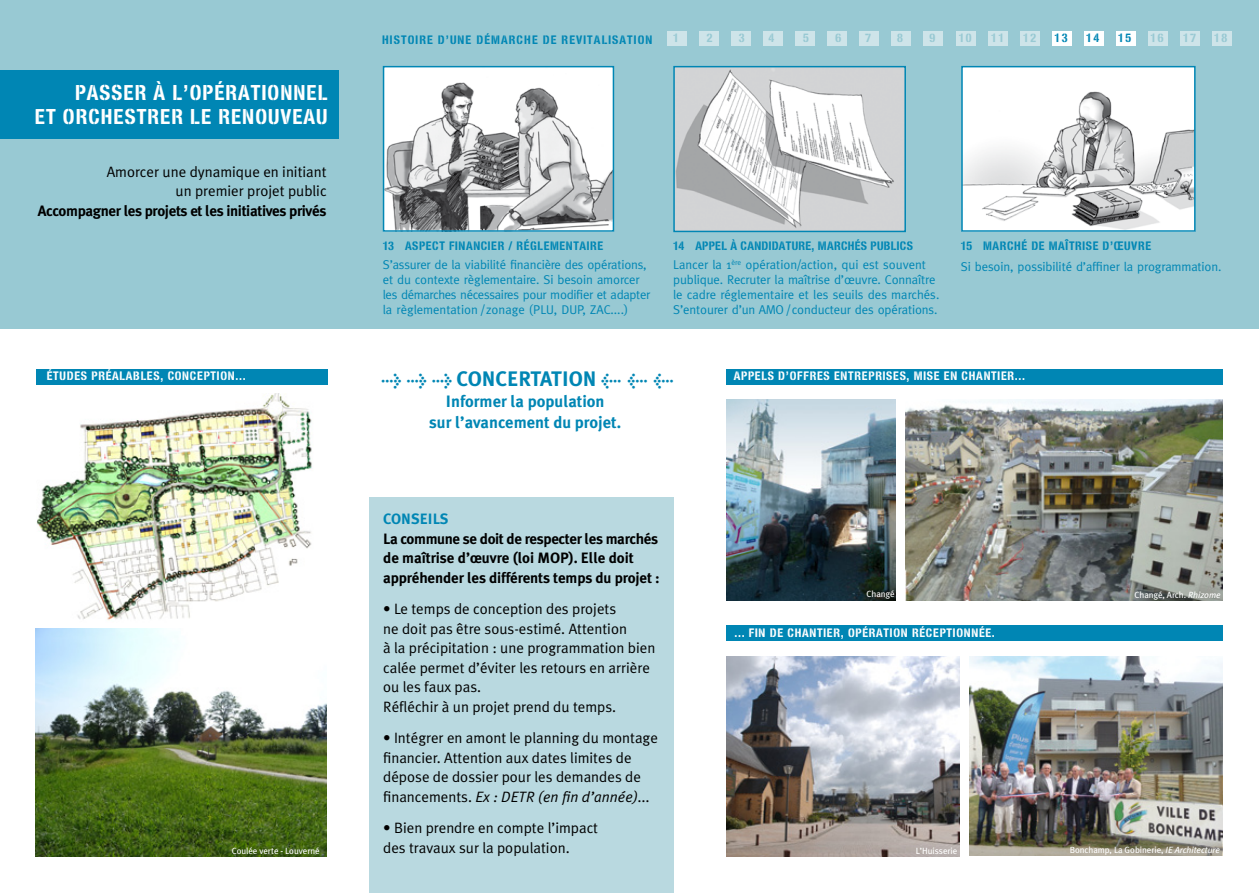
<style>
.page{position:relative;width:1259px;height:893px;background:#fff}
.page>*{position:absolute;margin:0;border:0;box-sizing:border-box;transform-origin:0 0}
.t1{font:700 21px/24px "VSV By Pass Stencil";letter-spacing:.05em;color:#fff;text-align:right}
.t2{font:700 21px "Meta Plus";color:#0086b4}
.t3{font:700 16.5px/21px "Meta Plus";color:#0086b4;text-align:center}
.t4{font:15px/19.5px "Meta Plus Normal";color:#000}
.t5{font:700 15px/19.5px "Meta Plus";letter-spacing:-.025em;color:#000}
.t6{font:700 15px "Meta Plus";color:#0086b4}
.t7{font:12.75px/15px "Meta";letter-spacing:-.01em;color:#0086b4}
.t8{font:700 12px "VSV By Pass Stencil";letter-spacing:.06em;color:#fff}
.t9{font:700 12px "VSV By Pass Stencil";letter-spacing:.05em;color:#0086b4}
.t10{font:700 12px "VSV By Pass Stencil";letter-spacing:.025em;color:#0086b4}
.t11{font:700 12px "VSV By Pass Stencil";letter-spacing:.2em;color:#98c9d3}
.t12{font:9px "Meta Plus";letter-spacing:-.005em;color:#fff}
.s1{font-size:16.5px}
.s2{font-style:italic}
</style>
<div class="page">
<div style="left:0;top:0;width:1259px;height:328px;background:#98c9d3"></div>
<div style="left:0;top:70px;width:338px;height:69px;background:#0086b4"></div>
<img style="left:969px;top:657px;width:253px;height:199px">
<div style="left:1084px;top:32px;width:20px;height:14px;background:#fff"></div>
<div style="left:1116px;top:32px;width:20px;height:14px;background:#fff"></div>
<div style="left:1052px;top:32px;width:20px;height:14px;background:#fff"></div>
<div style="left:666px;top:32px;width:20px;height:14px;background:#cee4e9"></div>
<div style="left:891px;top:32px;width:20px;height:14px;background:#cee4e9"></div>
<div style="left:731px;top:32px;width:20px;height:14px;background:#cee4e9"></div>
<div style="left:827px;top:32px;width:20px;height:14px;background:#cee4e9"></div>
<div style="left:1020px;top:32px;width:20px;height:14px;background:#cee4e9"></div>
<div style="left:955px;top:32px;width:20px;height:14px;background:#cee4e9"></div>
<div style="left:1148px;top:32px;width:20px;height:14px;background:#cee4e9"></div>
<div style="left:1180px;top:32px;width:20px;height:14px;background:#cee4e9"></div>
<div style="left:699px;top:32px;width:19px;height:14px;background:#cee4e9"></div>
<div style="left:795px;top:32px;width:20px;height:14px;background:#cee4e9"></div>
<div style="left:987px;top:32px;width:20px;height:14px;background:#cee4e9"></div>
<div style="left:923px;top:32px;width:20px;height:14px;background:#cee4e9"></div>
<div style="left:763px;top:32px;width:20px;height:14px;background:#cee4e9"></div>
<div style="left:859px;top:32px;width:20px;height:14px;background:#cee4e9"></div>
<div style="left:1212px;top:32px;width:20px;height:14px;background:#cee4e9"></div>
<div style="left:369px;top:497px;width:305px;height:396px;background:#b9d9e0"></div>
<div style="left:726px;top:369px;width:496px;height:15px;background:#0086b4"></div>
<div style="left:726px;top:625px;width:496px;height:15px;background:#0086b4"></div>
<img style="left:726px;top:657px;width:233px;height:200px">
<img style="left:726px;top:400px;width:169px;height:201px">
<img style="left:906px;top:400px;width:316px;height:201px">
<div style="left:36px;top:369px;width:291px;height:15px;background:#0086b4"></div>
<img style="left:37px;top:394px;width:275px;height:226px">
<img style="left:36px;top:628px;width:291px;height:228px">
<img style="left:386px;top:69px;width:225px;height:160px">
<div style="left:383px;top:66px;width:231px;height:166px;border:2px solid #0086b4"></div>
<img style="left:676px;top:69px;width:227px;height:160px">
<div style="left:673px;top:66px;width:233px;height:166px;border:2px solid #0086b4"></div>
<img style="left:964px;top:69px;width:228px;height:160px">
<div style="left:961px;top:66px;width:234px;height:166px;border:2px solid #0086b4"></div>
<svg style="left:969px;top:836px;width:253px;height:19px"></svg>
<h1 class="t1" style="left:35px;top:80px;width:294px">PASSER À L’OPÉRATIONNEL<br>ET ORCHESTRER LE RENOUVEAU</h1>
<p class="t4" style="left:107px;top:162px;width:221px;text-align:right">Amorcer une dynamique en initiant un premier projet public</p>
<p class="t5" style="left:38px;top:201px;width:290px">Accompagner les projets et les initiatives privés</p>
<p class="t8" style="left:47px;top:369px;width:8px">ÉTUD</p>
<p class="t8" style="left:74px;top:369px;width:173px">ES PRÉALABLES, CONCEPTION...</p>
<p class="t9" style="left:382px;top:32px;width:33px">HISTOIRE</p>
<p class="t9" style="left:438px;top:32px;width:72px">D’UNE DÉMARCHE</p>
<p class="t9" style="left:543px;top:32px;width:59px">DE REVITALISA</p>
<p class="t9" style="left:627px;top:32px;width:14px">TION</p>
<p class="t11" style="left:673px;top:31px;width:6px">1</p>
<p class="t11" style="left:707px;top:31px;width:7px">2</p>
<p class="t11" style="left:739px;top:31px;width:7px">3</p>
<p class="t11" style="left:768px;top:31px;width:7px">4</p>
<p class="t11" style="left:803px;top:31px;width:7px">5</p>
<p class="t11" style="left:835px;top:31px;width:7px">6</p>
<p class="t11" style="left:865px;top:31px;width:7px">7</p>
<p class="t11" style="left:897px;top:31px;width:7px">8</p>
<p class="t11" style="left:929px;top:31px;width:7px">9</p>
<p class="t11" style="left:958px;top:31px;width:15px">10</p>
<p class="t11" style="left:991px;top:31px;width:14px">11</p>
<p class="t11" style="left:1023px;top:31px;width:14px">12</p>
<p class="t9" style="left:1054px;top:31px;width:14px">13</p>
<p class="t9" style="left:1086px;top:31px;width:15px">14</p>
<p class="t9" style="left:1118px;top:31px;width:14px">15</p>
<p class="t11" style="left:1150px;top:31px;width:14px">16</p>
<p class="t11" style="left:1183px;top:31px;width:14px">17</p>
<p class="t11" style="left:1214px;top:31px;width:14px">18</p>
<p class="t9" style="left:383px;top:238px;width:222px">13 ASPECT FINANCIER / RÉGLEMENTAIRE</p>
<p class="t7" style="left:383px;top:257px;width:269px">S’assurer de la viabilité financière des opérations, et du contexte règlementaire. Si besoin amorcer les démarches nécessaires pour modifier et adapter la règlementation / zonage (PLU, DUP, ZAC....)</p>
<p class="t10" style="left:673px;top:238px;width:241px">14 APPEL À CANDIDATURE, MARCHÉS PUBLICS</p>
<p class="t7" style="left:673px;top:257px;width:268px">Lancer la 1<sup>ère</sup> opération/action, qui est souvent publique. Recruter la maîtrise d’œuvre. Connaître le cadre réglementaire et les seuils des marchés.<br>S’entourer d’un AMO / conducteur des opérations.</p>
<p class="t9" style="left:961px;top:238px;width:192px">15 MARCHÉ DE MAÎTRISE D’ŒUVRE</p>
<p class="t7" style="left:961px;top:259px;width:262px">Si besoin, possibilité d’affiner la programmation.</p>
<h1 class="t2" style="left:381px;top:366px;width:294px"><span class="s1">&gt; &gt; &gt;</span> concertation <span class="s1">&lt; &lt; &lt;</span></h1>
<p class="t3" style="left:429px;top:390px;width:194px">I nformer la population<br>sur l’avancement du projet.</p>
<p class="t8" style="left:733px;top:369px;width:15px">APPELS</p>
<p class="t8" style="left:778px;top:369px;width:19px">D’OFFRES</p>
<p class="t8" style="left:834px;top:369px;width:28px">ENTREPRISES</p>
<p class="t8" style="left:906px;top:369px;width:23px">, MISE</p>
<p class="t8" style="left:944px;top:369px;width:26px">EN CHANT</p>
<p class="t8" style="left:997px;top:369px;width:29px">IER...</p>
<p class="t6" style="left:383px;top:510px;width:67px">CONSEI LS</p>
<p class="t5" style="left:383px;top:529px;width:278px">La commune se doit de respecter les marchés de maîtrise d’œuvre (loi MOP). Elle doit appréhender les différents temps du projet :</p>
<p class="t4" style="left:383px;top:599px;width:274px">• Le temps de conception des projets<br>ne doit pas être sous-estimé. Attention<br>à la précipitation : une programmation bien calée permet d’éviter les retours en arrière ou les faux pas.<br>Réfléchir à un projet prend du temps.</p>
<p class="t4" style="left:383px;top:728px;width:276px">• Intégrer en amont le planning du montage financier. Attention aux dates limites de dépose de dossier pour les demandes de financements. <span class="s2">Ex : DETR (en fin d’année)...</span></p>
<p class="t4" style="left:383px;top:818px;width:216px">• Bien prendre en compte l’impact des travaux sur la population.</p>
<p class="t12" style="left:866px;top:589px;width:30px">Changé</p>
<p class="t12" style="left:1134px;top:590px;width:87px">Changé, Arch. <span class="s2">Rhizome</span></p>
<p class="t8" style="left:734px;top:625px;width:21px">... FIN</p>
<p class="t8" style="left:770px;top:625px;width:26px">DE CHANT</p>
<p class="t8" style="left:823px;top:625px;width:110px">IER, OPÉRATION RÉCEPT</p>
<p class="t8" style="left:953px;top:625px;width:43px">IONNÉE.</p>
<p class="t12" style="left:232px;top:845px;width:89px">Coulée verte - Louverné</p>
<p class="t12" style="left:916px;top:845px;width:43px">L’Huisserie</p>
<p class="t12" style="left:1069px;top:845px;width:152px">Bonchamp, La Gobinerie, <span class="s2">IE Architecture</span></p>
</div>
